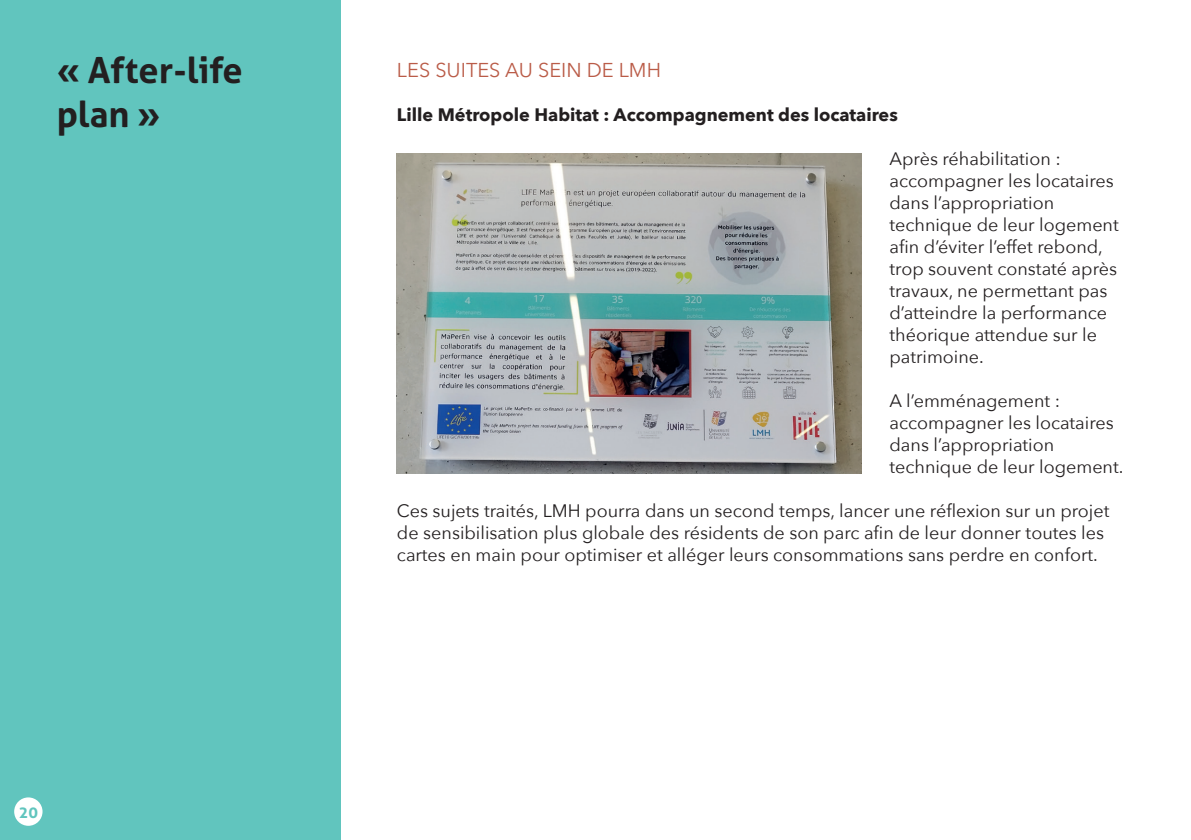
<style>
.page{position:relative;width:1191px;height:840px;background:#fff}
.page>*{position:absolute;margin:0;border:0;box-sizing:border-box;transform-origin:0 0}
.t1{font:700 36px/43.2px "Aller";color:#231f20}
.t2{font:20px "Avenir Next";color:#ba5c48}
.t3{font:18px/22px "Avenir Next";color:#231f20}
.t4{font:700 18px "Avenir Next";color:#231f20}
.t5{font:700 16px "Aller";color:#61c5be}
</style>
<div class="page">
<div style="left:0;top:0;width:340px;height:839px;background:#61c5be"></div>
<img style="left:397px;top:153px;width:464px;height:320px">
<div style="left:14px;top:797px;width:29px;height:28px;background:#fff;border-radius:50%"></div>
<h1 class="t1" style="left:57px;top:49px;width:188px">« After-life plan »</h1>
<p class="t5" style="left:19px;top:801px;width:21px">20</p>
<p class="t2" style="left:397px;top:53px;width:265px">LES SUITES AU SEIN DE LMH</p>
<p class="t4" style="left:397px;top:99px;width:502px">Lille Métropole Habitat : Accompagnement des locataires</p>
<p class="t3" style="left:889px;top:147px;width:231px">Après réhabilitation : accompagner les locataires dans l’appropriation technique de leur logement afin d’éviter l’effet rebond, trop souvent constaté après travaux, ne permettant pas d’atteindre la performance théorique attendue sur le patrimoine.</p>
<p class="t3" style="left:889px;top:389px;width:235px">A l’emménagement : accompagner les locataires dans l’appropriation technique de leur logement.</p>
<p class="t3" style="left:397px;top:499px;width:714px">Ces sujets traités, LMH pourra dans un second temps, lancer une réflexion sur un projet de sensibilisation plus globale des résidents de son parc afin de leur donner toutes les cartes en main pour optimiser et alléger leurs consommations sans perdre en confort.</p>
</div>
